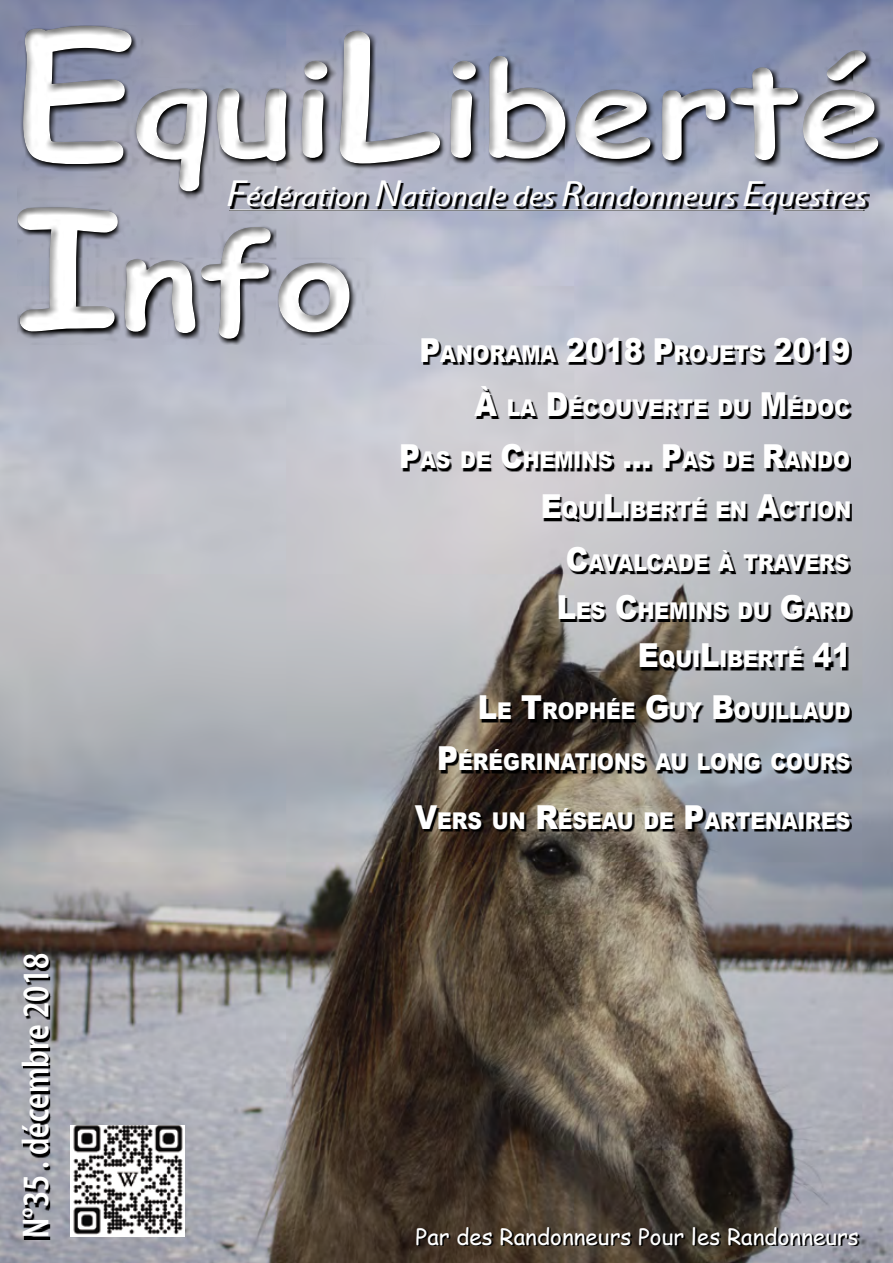
<style>
.page{position:relative;width:893px;height:1263px;background:#fff}
.page>*{position:absolute;margin:0;border:0;box-sizing:border-box;transform-origin:0 0}
.t1{font:700 130.05px/172.5px "Comic Sans MS";color:#fff;scale:1.16 1}
.t2{font:600 semi-condensed 37.8px "Myriad Pro";color:#fff;scale:.86 1}
.t3{font:italic semi-condensed 28.5px "Myriad Pro";color:#fff;scale:1.21 1}
.t4{font:900 23.1px "Arial";color:#fff;scale:.88 1}
.t5{font:22.5px "Comic Sans MS";color:#fff}
.s1{font-size:166.2px}
.s2{font-size:37.95px}
.s3{font-size:36.75px}
.s4{font-size:33px}
</style>
<div class="page">
<img style="left:0;top:380px;width:893px;height:883px">
<svg style="left:23px;top:957px;width:28px;height:282px;background:#696a6f"></svg>
<div style="left:0;top:0;width:893px;height:380px;background:#fff;opacity:.75"></div>
<div style="left:9px;top:17px;width:876px;height:323px;background:#000;opacity:.75"></div>
<svg style="left:230px;top:183px;width:640px;height:32px;background:#8b8e9b"></svg>
<img style="left:70px;top:1125px;width:115px;height:112px">
<svg style="left:417px;top:1228px;width:443px;height:18px;background:#3b342e"></svg>
<svg style="left:423px;top:341px;width:428px;height:25px;background:#68696e"></svg>
<svg style="left:476px;top:390px;width:376px;height:29px;background:#7e7e82"></svg>
<svg style="left:543px;top:497px;width:309px;height:25px;background:#6d6d70"></svg>
<svg style="left:402px;top:448px;width:449px;height:24px;background:#757578"></svg>
<svg style="left:568px;top:550px;width:283px;height:25px;background:#707073"></svg>
<svg style="left:640px;top:647px;width:209px;height:24px;background:#565657"></svg>
<svg style="left:560px;top:598px;width:292px;height:24px;background:#646567"></svg>
<svg style="left:481px;top:699px;width:371px;height:23px;background:#403f3e"></svg>
<svg style="left:440px;top:750px;width:412px;height:23px;background:#494848"></svg>
<svg style="left:416px;top:808px;width:435px;height:24px;background:#474541"></svg>
<h1 class="t1" style="left:14px;top:18px;width:751px"><span class="s1">E</span>qui<span class="s1">L</span>iberté<br><span class="s1">I</span>nfo</h1>
<p class="t3" style="left:227px;top:181px;width:531px"><span class="s2">F</span>édération <span class="s2">N</span>ationale des <span class="s3">R</span>andonneurs <span class="s3">E</span>questres</p>
<p class="t4" style="left:419px;top:337px;width:491px"><span class="s4">P</span>ANORAMA <span class="s4">2018 P</span>ROJETS <span class="s4">2019</span></p>
<p class="t4" style="left:475px;top:391px;width:428px"><span class="s4">À</span> LA <span class="s4">D</span>ÉCOUVERTE DU <span class="s4">M</span> ÉDOC</p>
<p class="t4" style="left:399px;top:443px;width:514px"><span class="s4">P</span>AS DE <span class="s4">C</span>HEMINS <span class="s4">… P</span>AS DE <span class="s4">R</span>ANDO</p>
<p class="t4" style="left:541px;top:493px;width:354px"><span class="s4">E</span>QUI<span class="s4">L</span>IBERTÉ EN <span class="s4">A</span>CTION</p>
<p class="t4" style="left:566px;top:546px;width:324px"><span class="s4">C</span>AVALCADE À TRAVERS</p>
<p class="t4" style="left:557px;top:594px;width:333px"><span class="s4">L</span>ES <span class="s4">C</span>HEMINS DU <span class="s4">G</span>ARD</p>
<p class="t4" style="left:638px;top:642px;width:244px"><span class="s4">E</span>QUI<span class="s4">L</span>IBERTÉ <span class="s4">41</span></p>
<h2 class="t2" style="left:15px;top:1238px;width:333px;rotate:-90deg">N°35 . décembre 2018</h2>
<p class="t4" style="left:478px;top:694px;width:422px"><span class="s4">L</span>E <span class="s4">T</span>ROPHÉE <span class="s4">G</span>UY <span class="s4">B</span>OUILLAUD</p>
<p class="t4" style="left:437px;top:745px;width:471px"><span class="s4">P</span>ÉRÉGRINATIONS AU LONG COURS</p>
<p class="t4" style="left:415px;top:803px;width:497px"><span class="s4">V</span>ERS UN <span class="s4">R</span>ÉSEAU DE <span class="s4">P</span>ARTENAIRES</p>
<p class="t5" style="left:416px;top:1220px;width:445px">Par des Randonneurs Pour les Randonneurs</p>
</div>
